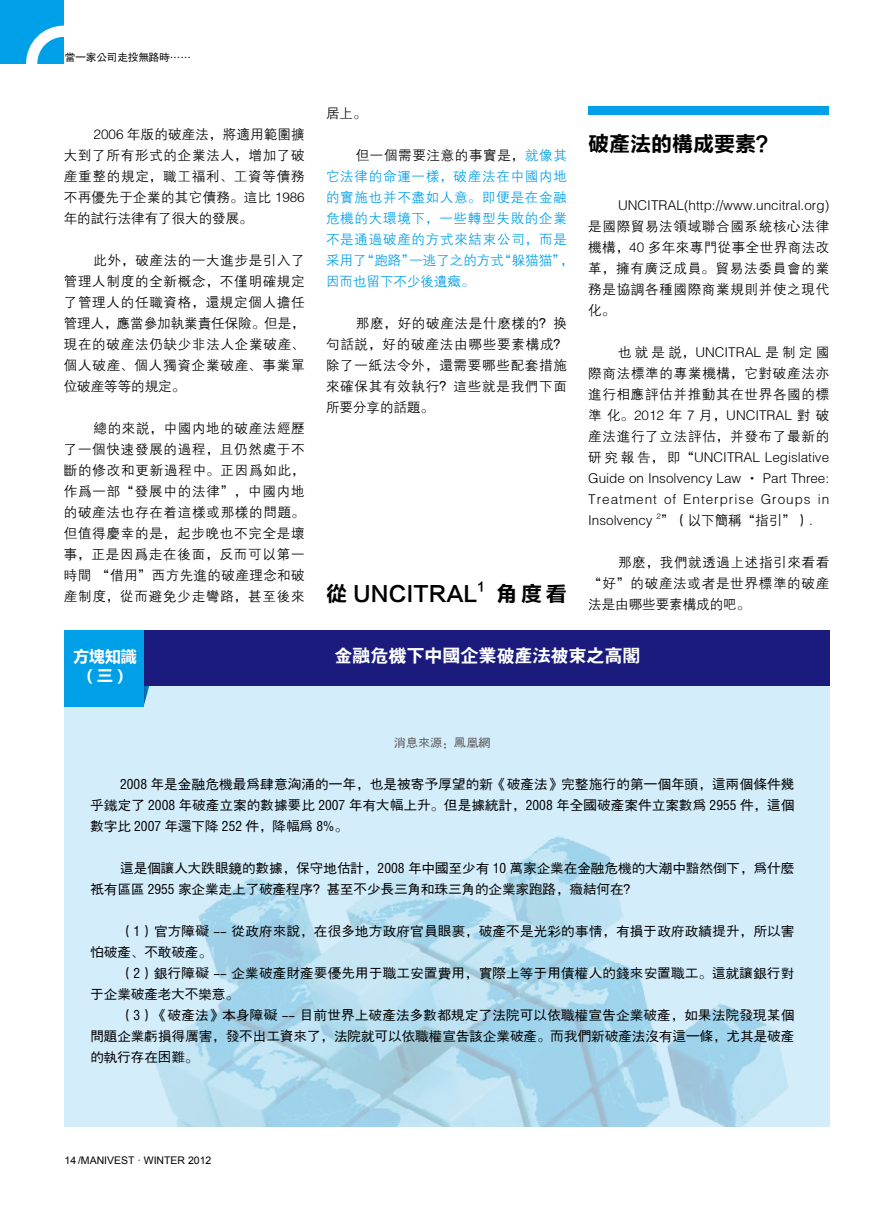
<style>
.page{position:relative;width:893px;height:1212px;background:#fff}
.page>*{position:absolute;margin:0;border:0;box-sizing:border-box;transform-origin:0 0}
.t1{font:21px "FZLTCHK GBK1 0";color:#000}
.t2{font:18px "FZH4 FW GB1 0";color:#fff}
.t3{font:700 15.75px/18.9px "Microsoft Ya Hei";color:#fff;text-align:center}
.t4{font:13.5px/21px "FZZDXFW GB1 0";letter-spacing:.055em;color:#000;text-align:justify}
.t5{font:13.5px/21px "FZPHFW GB1 0";letter-spacing:.005em;color:#000}
.t6{font:13.5px/21px "FZZDXFW GB1 0";letter-spacing:.055em;color:#00a0e9}
.t7{font:12.3px "FZLTCHK GBK1 0";color:#000}
.t8{font:12px "FZPHFW GB1 0";color:#595757}
.t9{font:10.5px "Arial";color:#000}
.t10{font:10.5px "FZPHFW GB1 0";color:#000}
.t11{font:7.8px "FZZDXFW GB1 0";color:#000}
.s1{color:#000}
</style>
<div class="page">
<div style="left:0;top:0;width:64px;height:64px;background:#00a0e9"></div>
<svg style="left:26px;top:26px;width:38px;height:38px"></svg>
<div style="left:64px;top:683px;width:765px;height:444px;background:#d3edfb"></div>
<img style="left:152px;top:836px;width:636px;height:291px">
<svg style="left:144px;top:685px;width:6px;height:20px"></svg>
<div style="left:65px;top:630px;width:764px;height:55px;background:#1a1b7d"></div>
<div style="left:64px;top:630px;width:80px;height:77px;background:#00a0e9"></div>
<div style="left:588px;top:106px;width:241px;height:9px;background:#00a0e9"></div>
<p class="t10" style="left:65px;top:51px;width:127px">当一家公司走投无路时……</p>
<p class="t4" style="left:64px;top:124px;width:243px;text-indent:30px">2006 年版的破产法，将适用范围扩大到了所有形式的企业法人，增加了破产重整的规定，职工福利、工资等债务不再优先于企业的其它债务。这比 1986年的试行法律有了很大的发展。</p>
<p class="t4" style="left:64px;top:250px;width:242px;text-indent:30px">此外，破产法的一大进步是引入了管理人制度的全新概念，不仅明确规定了管理人的任职资格，还规定个人担任管理人，应当参加执业责任保险。但是，现在的破产法仍缺少非法人企业破产、个人破产、个人独资企业破产、事业单位破产等等的规定。</p>
<p class="t4" style="left:64px;top:418px;width:242px;text-indent:30px">总的来说，中国内地的破产法经历了一个快速发展的过程，且仍然处于不断的修改和更新过程中。正因为如此，作为一部“发展中的法律”，中国内地的破产法也存在着这样或那样的问题。但值得庆幸的是，起步晚也不完全是坏事，正是因为走在后面，反而可以第一时间 “借用”西方先进的破产理念和破产制度，从而避免少走弯路，甚至后来</p>
<p class="t4" style="left:326px;top:103px;width:42px">居上。</p>
<p class="t6" style="left:326px;top:145px;width:249px;text-indent:30px"><span class="s1">但一个需要注意的事实是，</span>就像其它法律的命运一样，破产法在中国内地的实施也并不尽如人意。即便是在金融危机的大环境下，一些转型失败的企业不是通过破产的方式来结束公司，而是采用了“跑路”一逃了之的方式“躲猫猫”，因而也留下不少后遗症。</p>
<p class="t4" style="left:326px;top:313px;width:243px;text-indent:30px">那么，好的破产法是什么样的？换句话说，好的破产法由哪些要素构成？除了一纸法令外，还需要哪些配套措施来确保其有效执行？这些就是我们下面所要分享的话题。</p>
<h1 class="t1" style="left:326px;top:583px;width:153px">從 UNCITRAL</h1>
<p class="t7" style="left:477px;top:580px;width:9px">1</p>
<h1 class="t1" style="left:496px;top:583px;width:72px">角度看</h1>
<h1 class="t1" style="left:588px;top:132px;width:190px">破產法的構成要素？</h1>
<p class="t4" style="left:588px;top:196px;width:242px;text-indent:30px">UNCITRAL(http://www.uncitral.org)是国际贸易法领域联合国系统核心法律机构，40 多年来专门从事全世界商法改革，拥有广泛成员。贸易法委员会的业务是协调各种国际商业规则并使之现代化。</p>
<p class="t4" style="left:588px;top:343px;width:242px;text-indent:30px">也就是说，UNCITRAL 是制定国际商法标准的专业机构，它对破产法亦进行相应评估并推动其在世界各国的标准化。2012 年 7 月，UNCITRAL 对破产法进行了立法评估，并发布了最新的研究报告，即“UNCITRAL Legislative Guide on Insolvency Law · Part three:<br>Treatment of enterprise g roups in i nsolvency</p>
<p class="t11" style="left:656px;top:512px;width:6px">2</p>
<p class="t4" style="left:661px;top:511px;width:154px">”（以下简称“指引”）.</p>
<p class="t4" style="left:588px;top:552px;width:243px;text-indent:30px">那么，我们就透过上述指引来看看“好”的破产法或者是世界标准的破产法是由哪些要素构成的吧。</p>
<p class="t3" style="left:74px;top:647px;width:64px">方塊知識（三）</p>
<h2 class="t2" style="left:334px;top:646px;width:307px">金融危机下中国企业破产法被束之高阁</h2>
<p class="t8" style="left:394px;top:735px;width:97px">消息来源：凤凰网</p>
<p class="t5" style="left:90px;top:774px;width:705px;text-align:justify;text-indent:30px">2008 年是金融危机最为肆意汹涌的一年，也是被寄予厚望的新《破产法》完整施行的第一个年头，这两个条件几乎铁定了 2008 年破产立案的数据要比 2007 年有大幅上升。但是据统计，2008 年全国破产案件立案数为 2955 件，这个数字比 2007 年还下降 252 件，降幅为 8%。</p>
<p class="t5" style="left:90px;top:858px;width:705px;text-indent:30px">这是个让人大跌眼镜的数据，保守地估计，2008 年中国至少有 10 万家企业在金融危机的大潮中黯然倒下，为什么只有区区 2955 家企业走上了破产程序？甚至不少长三角和珠三角的企业家跑路，症结何在？</p>
<p class="t5" style="left:90px;top:921px;width:706px;text-indent:30px">（1）官方障碍 -- 从政府来说，在很多地方政府官员眼里，破产不是光彩的事情，有损于政府政绩提升，所以害怕破产、不敢破产。</p>
<p class="t5" style="left:90px;top:963px;width:705px;text-indent:30px">（2）银行障碍 -- 企业破产财产要优先用于职工安置费用，实际上等于用债权人的钱来安置职工。这就让银行对于企业破产老大不乐意。</p>
<p class="t5" style="left:90px;top:1005px;width:705px;text-align:justify;text-indent:30px">（3）《破产法》本身障碍 -- 目前世界上破产法多数都规定了法院可以依职权宣告企业破产，如果法院发现某个问题企业亏损得厉害，发不出工资来了，法院就可以依职权宣告该企业破产。而我们新破产法没有这一条，尤其是破产的执行存在困难。</p>
<p class="t9" style="left:65px;top:1153px;width:148px">14 /MANIVEST · WINTER 2012</p>
</div>
